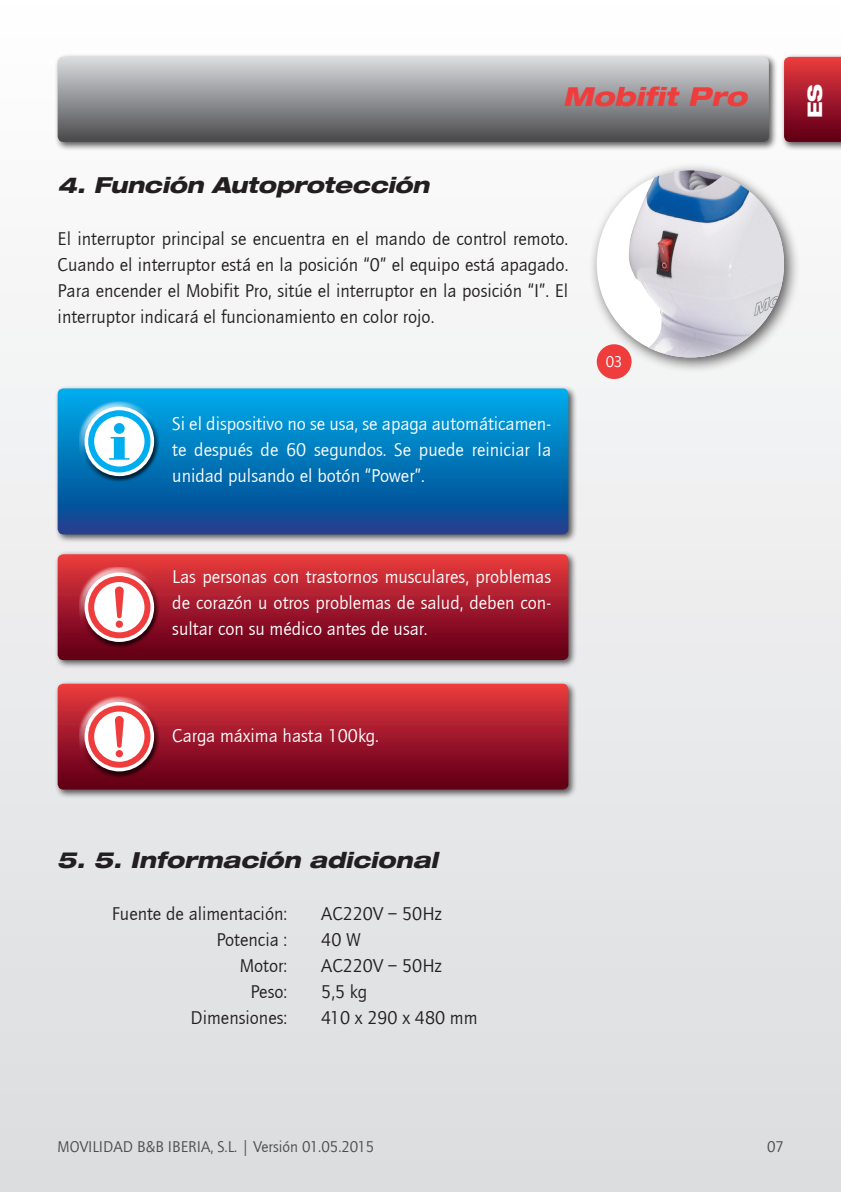
<style>
.page{position:relative;width:841px;height:1192px;background:#fff}
.page>*{position:absolute;margin:0;border:0;box-sizing:border-box;transform-origin:0 0}
.t1{font:800 26px "Helve Neu Hea Ext Obl";color:#ee3d3c}
.t2{font:800 22px "Helve Neu Hea Ext Obl";letter-spacing:-.01em;color:#231f20}
.t3{font:800 20px "Helve Neu Hea Ext";color:#fff}
.t4{font:19px/26px "Quay Sans";color:#231f20;text-align:justify}
.t5{font:19px/26px "Quay Sans";color:#fff;text-align:justify}
.t6{font:16px "Quay Sans";color:#4b4c4d}
.t7{font:16px "Quay Sans";color:#fff}
</style>
<div class="page">
<div style="left:0;top:0;width:840px;height:1192px;background:linear-gradient(to bottom,#fefefe,#dbdddf)"></div>
<div style="left:54px;top:53px;width:723px;height:98px;background:#231f20;opacity:.75"></div>
<svg style="left:58px;top:57px;width:710px;height:85px;background:#919295"></svg>
<div style="left:780px;top:53px;width:60px;height:98px;background:#231f20;opacity:.75"></div>
<svg style="left:783px;top:57px;width:57px;height:85px;background:#a31d2e"></svg>
<div style="left:54px;top:385px;width:523px;height:159px;background:#231f20;opacity:.75"></div>
<svg style="left:58px;top:388px;width:510px;height:146px;background:#0674b8"></svg>
<div style="left:79px;top:401px;width:74px;height:60px;background:#fff;opacity:.75"></div>
<div style="left:84px;top:417px;width:76px;height:65px;background:#231f20;opacity:.75"></div>
<svg style="left:84px;top:407px;width:70px;height:69px"></svg>
<div style="left:88px;top:410px;width:62px;height:62px;border:6px solid #00aeef;border-radius:50%"></div>
<svg style="left:109px;top:437px;width:20px;height:23px"></svg>
<div style="left:114px;top:423px;width:11px;height:11px;background:#00aeef;border-radius:50%"></div>
<div style="left:54px;top:551px;width:523px;height:118px;background:#231f20;opacity:.75"></div>
<svg style="left:58px;top:554px;width:510px;height:106px;background:#a21a2a"></svg>
<div style="left:79px;top:567px;width:74px;height:59px;background:#fff;opacity:.75"></div>
<div style="left:84px;top:583px;width:76px;height:65px;background:#231f20;opacity:.75"></div>
<svg style="left:84px;top:572px;width:70px;height:70px"></svg>
<div style="left:116px;top:621px;width:7px;height:7px;background:#ee3d3c;border-radius:50%"></div>
<svg style="left:115px;top:587px;width:9px;height:31px"></svg>
<div style="left:88px;top:576px;width:62px;height:62px;border:6px solid #ee3d3c;border-radius:50%"></div>
<div style="left:54px;top:680px;width:523px;height:119px;background:#231f20;opacity:.75"></div>
<svg style="left:58px;top:684px;width:510px;height:106px;background:#a21a2a"></svg>
<div style="left:79px;top:696px;width:74px;height:60px;background:#fff;opacity:.75"></div>
<div style="left:84px;top:713px;width:76px;height:65px;background:#231f20;opacity:.75"></div>
<svg style="left:84px;top:702px;width:70px;height:69px"></svg>
<div style="left:116px;top:750px;width:7px;height:7px;background:#ee3d3c;border-radius:50%"></div>
<svg style="left:115px;top:716px;width:9px;height:32px"></svg>
<div style="left:88px;top:705px;width:62px;height:63px;border:6px solid #ee3d3c;border-radius:50%"></div>
<div style="left:588px;top:162px;width:212px;height:212px;background:#231f20;opacity:.75"></div>
<img style="left:596px;top:170px;width:187px;height:187px;border-radius:94px">
<div style="left:596px;top:344px;width:35px;height:35px;background:#ee3d3c;border-radius:50%"></div>
<h1 class="t1" style="left:562px;top:80px;width:186px">Mobifit Pro</h1>
<p class="t3" style="left:801px;top:118px;width:36px;rotate:-90deg">ES</p>
<p class="t2" style="left:58px;top:171px;width:373px">4. Función Autoprotección</p>
<p class="t4" style="left:58px;top:226px;width:512px">El interruptor principal se encuentra en el mando de control remoto.<br>Cuando el interruptor está en la posición “0” el equipo está apagado.<br>Para encender el Mobifit Pro, sitúe el interruptor en la posición “I”. El interruptor indicará el funcionamiento en color rojo.</p>
<p class="t5" style="left:172px;top:411px;width:380px">Si el dispositivo no se usa, se apaga automáticamen&shy;te después de 60 segundos. Se puede reiniciar la unidad pulsando el botón “Power”.</p>
<p class="t5" style="left:172px;top:564px;width:380px">Las personas con trastornos musculares, problemas de corazón u otros problemas de salud, deben con&shy;sultar con su médico antes de usar.</p>
<p class="t5" style="left:172px;top:723px;width:208px">Carga máxima hasta 100kg.</p>
<p class="t7" style="left:605px;top:353px;width:18px">03</p>
<p class="t2" style="left:57px;top:846px;width:382px">5. 5. Información adicional</p>
<p class="t4" style="left:112px;top:901px;width:177px">Fuente de alimentación:</p>
<p class="t4" style="left:321px;top:901px;width:122px">AC220V – 50Hz</p>
<p class="t4" style="left:216px;top:927px;width:72px">Potencia :</p>
<p class="t4" style="left:321px;top:927px;width:41px">40 W</p>
<p class="t4" style="left:239px;top:953px;width:49px">Motor:</p>
<p class="t4" style="left:321px;top:953px;width:122px">AC220V – 50Hz</p>
<p class="t4" style="left:250px;top:979px;width:38px">Peso:</p>
<p class="t4" style="left:321px;top:979px;width:47px">5,5 kg</p>
<p class="t4" style="left:190px;top:1005px;width:98px">Dimensiones:</p>
<p class="t4" style="left:321px;top:1005px;width:158px">410 x 290 x 480 mm</p>
<p class="t6" style="left:58px;top:1138px;width:318px">MOVILIDAD B&amp;B IBERIA, S.L. | Versión 01.05.2015</p>
<p class="t6" style="left:766px;top:1138px;width:18px">07</p>
</div>
